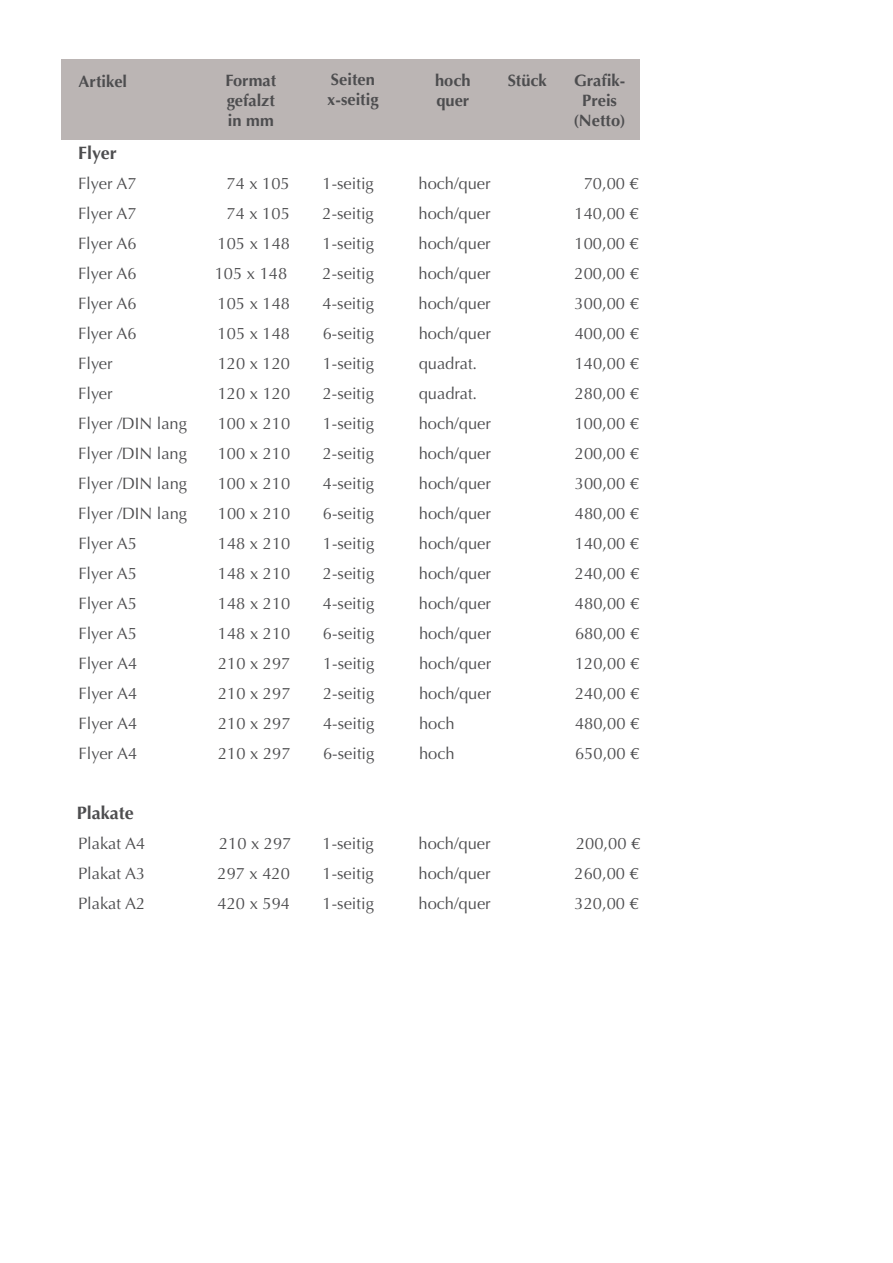
<style>
.page{position:relative;width:893px;height:1263px;background:#fff}
.page>*{position:absolute;margin:0;border:0;box-sizing:border-box;transform-origin:0 0}
.t1{font:700 18px "Optima";color:#4d4d4f}
.t2{font:16.5px "Optima";color:#4d4d4f}
.t3{font:700 16.5px/19.8px "Optima";color:#4d4d4f}
</style>
<div class="page">
<div style="left:61px;top:60px;width:579px;height:80px;background:#bbb5b4"></div>
<p class="t3" style="left:226px;top:71px;width:52px;text-align:justify">Format gefalzt in mm</p>
<p class="t3" style="left:327px;top:70px;width:53px">Seiten x-seitig</p>
<p class="t3" style="left:435px;top:71px;width:37px">hoch quer</p>
<p class="t3" style="left:79px;top:71px;width:50px">Artikel</p>
<p class="t3" style="left:508px;top:71px;width:41px">Stück</p>
<p class="t3" style="left:573px;top:71px;width:54px;text-align:center">Grafik-<br>Preis (Netto)</p>
<p class="t1" style="left:78px;top:143px;width:40px">Flyer</p>
<p class="t2" style="left:78px;top:174px;width:60px">Flyer A7</p>
<p class="t2" style="left:227px;top:174px;width:65px">74 x 105</p>
<p class="t2" style="left:323px;top:174px;width:53px">1-seitig</p>
<p class="t2" style="left:419px;top:174px;width:74px">hoch/quer</p>
<p class="t2" style="left:584px;top:174px;width:57px">70,00 €</p>
<p class="t2" style="left:78px;top:204px;width:60px">Flyer A7</p>
<p class="t2" style="left:227px;top:204px;width:65px">74 x 105</p>
<p class="t2" style="left:323px;top:204px;width:53px">2-seitig</p>
<p class="t2" style="left:419px;top:204px;width:74px">hoch/quer</p>
<p class="t2" style="left:575px;top:204px;width:66px">140,00 €</p>
<p class="t2" style="left:78px;top:234px;width:60px">Flyer A6</p>
<p class="t2" style="left:218px;top:234px;width:74px">105 x 148</p>
<p class="t2" style="left:323px;top:234px;width:53px">1-seitig</p>
<p class="t2" style="left:419px;top:234px;width:74px">hoch/quer</p>
<p class="t2" style="left:575px;top:234px;width:66px">100,00 €</p>
<p class="t2" style="left:78px;top:264px;width:60px">Flyer A6</p>
<p class="t2" style="left:215px;top:264px;width:74px">105 x 148</p>
<p class="t2" style="left:323px;top:264px;width:53px">2-seitig</p>
<p class="t2" style="left:419px;top:264px;width:74px">hoch/quer</p>
<p class="t2" style="left:575px;top:264px;width:66px">200,00 €</p>
<p class="t2" style="left:78px;top:294px;width:60px">Flyer A6</p>
<p class="t2" style="left:218px;top:294px;width:74px">105 x 148</p>
<p class="t2" style="left:323px;top:294px;width:53px">4-seitig</p>
<p class="t2" style="left:419px;top:294px;width:74px">hoch/quer</p>
<p class="t2" style="left:575px;top:294px;width:66px">300,00 €</p>
<p class="t2" style="left:78px;top:324px;width:60px">Flyer A6</p>
<p class="t2" style="left:218px;top:324px;width:74px">105 x 148</p>
<p class="t2" style="left:323px;top:324px;width:53px">6-seitig</p>
<p class="t2" style="left:419px;top:324px;width:74px">hoch/quer</p>
<p class="t2" style="left:575px;top:324px;width:66px">400,00 €</p>
<p class="t2" style="left:78px;top:354px;width:36px">Flyer</p>
<p class="t2" style="left:218px;top:354px;width:74px">120 x 120</p>
<p class="t2" style="left:323px;top:354px;width:53px">1-seitig</p>
<p class="t2" style="left:419px;top:354px;width:60px">quadrat.</p>
<p class="t2" style="left:575px;top:354px;width:66px">140,00 €</p>
<p class="t2" style="left:78px;top:384px;width:36px">Flyer</p>
<p class="t2" style="left:218px;top:384px;width:74px">120 x 120</p>
<p class="t2" style="left:323px;top:384px;width:53px">2-seitig</p>
<p class="t2" style="left:419px;top:384px;width:60px">quadrat.</p>
<p class="t2" style="left:575px;top:384px;width:66px">280,00 €</p>
<p class="t2" style="left:78px;top:414px;width:110px">Flyer /DIN lang</p>
<p class="t2" style="left:218px;top:414px;width:74px">100 x 210</p>
<p class="t2" style="left:323px;top:414px;width:53px">1-seitig</p>
<p class="t2" style="left:419px;top:414px;width:74px">hoch/quer</p>
<p class="t2" style="left:575px;top:414px;width:66px">100,00 €</p>
<p class="t2" style="left:78px;top:444px;width:110px">Flyer /DIN lang</p>
<p class="t2" style="left:218px;top:444px;width:74px">100 x 210</p>
<p class="t2" style="left:323px;top:444px;width:53px">2-seitig</p>
<p class="t2" style="left:419px;top:444px;width:74px">hoch/quer</p>
<p class="t2" style="left:575px;top:444px;width:66px">200,00 €</p>
<p class="t2" style="left:78px;top:474px;width:110px">Flyer /DIN lang</p>
<p class="t2" style="left:218px;top:474px;width:74px">100 x 210</p>
<p class="t2" style="left:323px;top:474px;width:53px">4-seitig</p>
<p class="t2" style="left:419px;top:474px;width:74px">hoch/quer</p>
<p class="t2" style="left:575px;top:474px;width:66px">300,00 €</p>
<p class="t2" style="left:78px;top:504px;width:110px">Flyer /DIN lang</p>
<p class="t2" style="left:218px;top:504px;width:74px">100 x 210</p>
<p class="t2" style="left:323px;top:504px;width:53px">6-seitig</p>
<p class="t2" style="left:419px;top:504px;width:74px">hoch/quer</p>
<p class="t2" style="left:575px;top:504px;width:66px">480,00 €</p>
<p class="t2" style="left:78px;top:534px;width:60px">Flyer A5</p>
<p class="t2" style="left:218px;top:534px;width:74px">148 x 210</p>
<p class="t2" style="left:323px;top:534px;width:53px">1-seitig</p>
<p class="t2" style="left:419px;top:534px;width:74px">hoch/quer</p>
<p class="t2" style="left:575px;top:534px;width:66px">140,00 €</p>
<p class="t2" style="left:78px;top:564px;width:60px">Flyer A5</p>
<p class="t2" style="left:218px;top:564px;width:74px">148 x 210</p>
<p class="t2" style="left:323px;top:564px;width:53px">2-seitig</p>
<p class="t2" style="left:419px;top:564px;width:74px">hoch/quer</p>
<p class="t2" style="left:575px;top:564px;width:66px">240,00 €</p>
<p class="t2" style="left:78px;top:594px;width:60px">Flyer A5</p>
<p class="t2" style="left:218px;top:594px;width:74px">148 x 210</p>
<p class="t2" style="left:323px;top:594px;width:53px">4-seitig</p>
<p class="t2" style="left:419px;top:594px;width:74px">hoch/quer</p>
<p class="t2" style="left:575px;top:594px;width:66px">480,00 €</p>
<p class="t2" style="left:78px;top:624px;width:60px">Flyer A5</p>
<p class="t2" style="left:218px;top:624px;width:74px">148 x 210</p>
<p class="t2" style="left:323px;top:624px;width:53px">6-seitig</p>
<p class="t2" style="left:419px;top:624px;width:74px">hoch/quer</p>
<p class="t2" style="left:575px;top:624px;width:66px">680,00 €</p>
<p class="t2" style="left:78px;top:654px;width:60px">Flyer A4</p>
<p class="t2" style="left:218px;top:654px;width:74px">210 x 297</p>
<p class="t2" style="left:323px;top:654px;width:53px">1-seitig</p>
<p class="t2" style="left:419px;top:654px;width:74px">hoch/quer</p>
<p class="t2" style="left:575px;top:654px;width:66px">120,00 €</p>
<p class="t2" style="left:79px;top:684px;width:60px">Flyer A4</p>
<p class="t2" style="left:218px;top:684px;width:74px">210 x 297</p>
<p class="t2" style="left:323px;top:684px;width:53px">2-seitig</p>
<p class="t2" style="left:419px;top:684px;width:74px">hoch/quer</p>
<p class="t2" style="left:575px;top:684px;width:66px">240,00 €</p>
<p class="t2" style="left:79px;top:714px;width:60px">Flyer A4</p>
<p class="t2" style="left:218px;top:714px;width:74px">210 x 297</p>
<p class="t2" style="left:323px;top:714px;width:53px">4-seitig</p>
<p class="t2" style="left:419px;top:714px;width:37px">hoch</p>
<p class="t2" style="left:575px;top:714px;width:66px">480,00 €</p>
<p class="t2" style="left:79px;top:744px;width:60px">Flyer A4</p>
<p class="t2" style="left:218px;top:744px;width:74px">210 x 297</p>
<p class="t2" style="left:323px;top:744px;width:53px">6-seitig</p>
<p class="t2" style="left:419px;top:744px;width:37px">hoch</p>
<p class="t2" style="left:575px;top:744px;width:66px">650,00 €</p>
<p class="t1" style="left:77px;top:803px;width:59px">Plakate</p>
<p class="t2" style="left:78px;top:834px;width:69px">Plakat A4</p>
<p class="t2" style="left:219px;top:834px;width:74px">210 x 297</p>
<p class="t2" style="left:323px;top:834px;width:53px">1-seitig</p>
<p class="t2" style="left:419px;top:834px;width:74px">hoch/quer</p>
<p class="t2" style="left:576px;top:834px;width:66px">200,00 €</p>
<p class="t2" style="left:78px;top:864px;width:69px">Plakat A3</p>
<p class="t2" style="left:218px;top:864px;width:74px">297 x 420</p>
<p class="t2" style="left:323px;top:864px;width:53px">1-seitig</p>
<p class="t2" style="left:419px;top:864px;width:74px">hoch/quer</p>
<p class="t2" style="left:575px;top:864px;width:66px">260,00 €</p>
<p class="t2" style="left:78px;top:894px;width:69px">Plakat A2</p>
<p class="t2" style="left:218px;top:894px;width:74px">420 x 594</p>
<p class="t2" style="left:323px;top:894px;width:53px">1-seitig</p>
<p class="t2" style="left:419px;top:894px;width:74px">hoch/quer</p>
<p class="t2" style="left:575px;top:894px;width:66px">320,00 €</p>
</div>
